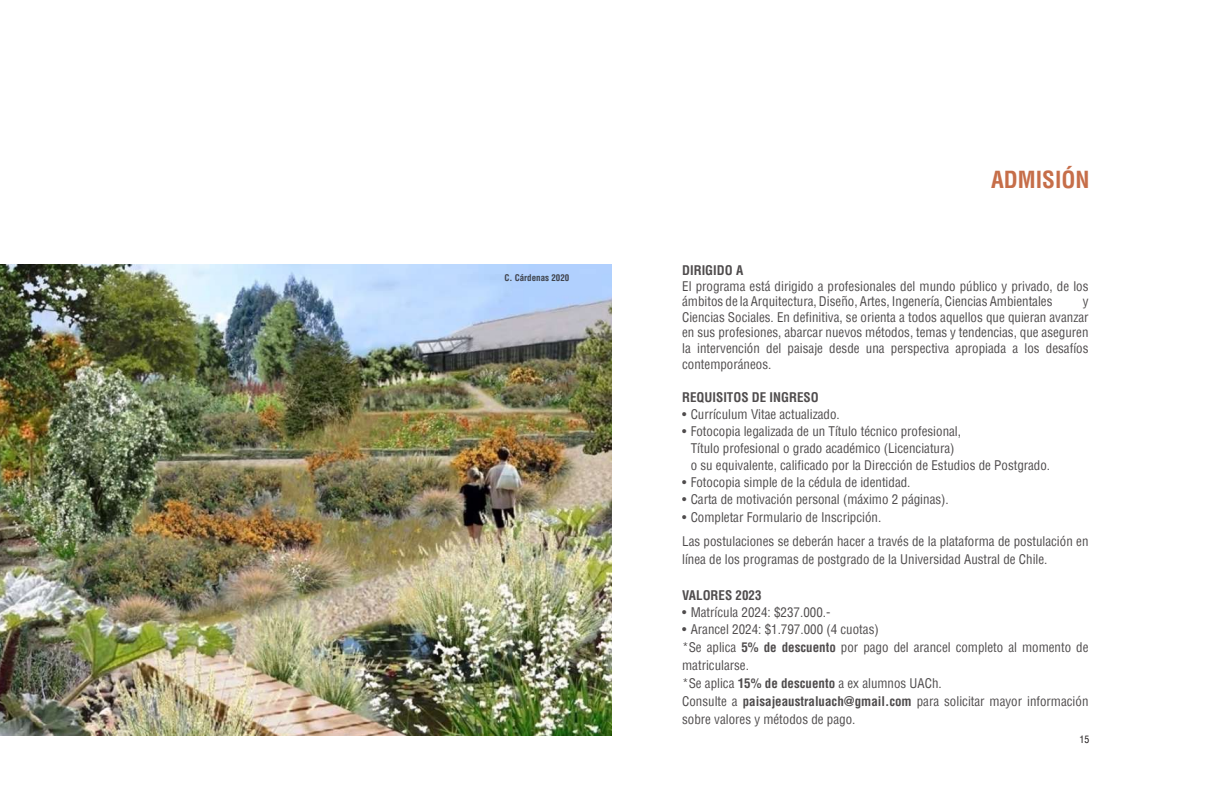
<style>
.page{position:relative;width:1224px;height:792px;background:#fff}
.page>*{position:absolute;margin:0;border:0;box-sizing:border-box;transform-origin:0 0}
.t1{font:700 condensed 23px "Helvetica";color:#c66e49}
.t2{font:condensed 13px/15.6px "Helvetica";color:#231f20}
.t3{font:700 condensed 13px "Helvetica";color:#231f20}
.t4{font:condensed 10px "Helvetica";color:#231f20}
.t5{font:700 condensed 9px "Helvetica";color:#231f20}
.s1{font-weight:700}
</style>
<div class="page">
<img style="left:0;top:265px;width:612px;height:470px">
<p class="t5" style="left:504px;top:272px;width:66px">C. Cárdenas 2020</p>
<h1 class="t1" style="left:991px;top:166px;width:100px">ADMISIÓN</h1>
<p class="t3" style="left:682px;top:262px;width:63px">DIRIGIDO A</p>
<p class="t2" style="left:682px;top:278px;width:408px">El programa está dirigido a profesionales del mundo público y privado, de los ámbitos de la Arquitectura, Diseño, Artes, Ingenería, Ciencias Ambientales</p>
<p class="t2" style="left:682px;top:293px;width:408px;text-align:justify;text-indent:401px">y Ciencias Sociales. En definitiva, se orienta a todos aquellos que quieran avanzar en sus profesiones, abarcar nuevos métodos, temas y tendencias, que aseguren la intervención del paisaje desde una perspectiva apropiada a los desafíos contemporáneos.</p>
<p class="t3" style="left:682px;top:389px;width:138px">REQUISITOS DE INGRESO</p>
<p class="t2" style="left:682px;top:406px;width:159px">• Currículum Vitae actualizado.</p>
<p class="t2" style="left:691px;top:423px;width:361px;line-height:17px;text-indent:-9px">• Fotocopia legalizada de un Título técnico profesional,<br>Título profesional o grado académico (Licenciatura)<br>o su equivalente, calificado por la Dirección de Estudios de Postgrado.</p>
<p class="t2" style="left:682px;top:474px;width:230px">• Fotocopia simple de la cédula de identidad.</p>
<p class="t2" style="left:682px;top:491px;width:268px">• Carta de motivación personal (máximo 2 páginas).</p>
<p class="t2" style="left:682px;top:505px;width:408px;line-height:23.7px">• Completar Formulario de Inscripción.<br>Las postulaciones se deberán hacer a través de la plataforma de postulación en</p>
<p class="t2" style="left:682px;top:551px;width:367px">línea de los programas de postgrado de la Universidad Austral de Chile.</p>
<p class="t3" style="left:682px;top:587px;width:81px">VALORES 2023</p>
<p class="t2" style="left:682px;top:604px;width:150px">• Matrícula 2024: $237.000.-</p>
<p class="t2" style="left:682px;top:620px;width:408px;line-height:18px">• Arancel 2024: $1.797.000 (4 cuotas)<br>*Se aplica <span class="s1">5% de descuento</span> por pago del arancel completo al momento de matricularse.<br>*Se aplica <span class="s1">15% de descuento</span> a ex alumnos UACh.<br>Consulte a <span class="s1">paisajeaustraluach@gmail.com</span> para solicitar mayor información sobre valores y métodos de pago.</p>
<p class="t4" style="left:1079px;top:733px;width:11px">15</p>
</div>
